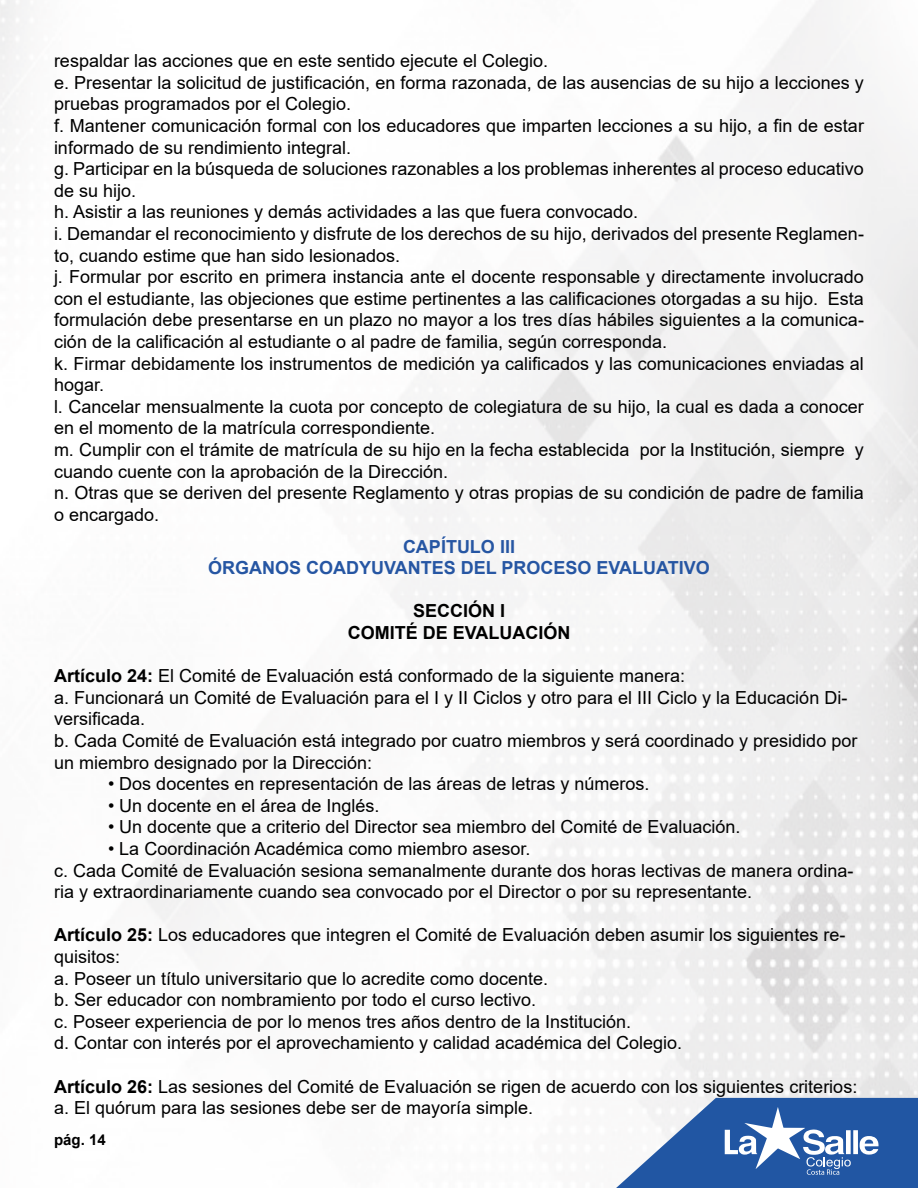
<style>
.page{position:relative;width:918px;height:1188px;background:#fff}
.page>*{position:absolute;margin:0;border:0;box-sizing:border-box;transform-origin:0 0}
.t1{font:18px/21.6px "Arial";color:#000}
.t2{font:700 18px/21.6px "Arial";color:#2656a3;text-align:center}
.t3{font:700 18px/21.6px "Arial";color:#000;text-align:center}
.t4{font:700 15px "Arial";color:#000}
.s1{font-weight:700}
</style>
<div class="page">
<svg style="left:616px;top:1098px;width:302px;height:90px"></svg>
<p class="t1" style="left:54px;top:50px;width:811px">respaldar las acciones que en este sentido ejecute el Colegio.<br>e. Presentar la solicitud de justificación, en forma razonada, de las ausencias de su hijo a lecciones y pruebas programados por el Colegio.<br>f. Mantener comunicación formal con los educadores que imparten lecciones a su hijo, a fin de estar informado de su rendimiento integral.<br>g. Participar en la búsqueda de soluciones razonables a los problemas inherentes al proceso educativo de su hijo.<br>h. Asistir a las reuniones y demás actividades a las que fuera convocado.<br>i. Demandar el reconocimiento y disfrute de los derechos de su hijo, derivados del presente Reglamen&shy;to, cuando estime que han sido lesionados.<br>j. Formular por escrito en primera instancia ante el docente responsable y directamente involucrado con el estudiante, las objeciones que estime pertinentes a las calificaciones otorgadas a su hijo. Esta formulación debe presentarse en un plazo no mayor a los tres días hábiles siguientes a la comunica&shy;ción de la calificación al estudiante o al padre de familia, según corresponda.<br>k. Firmar debidamente los instrumentos de medición ya calificados y las comunicaciones enviadas al hogar.<br>l. Cancelar mensualmente la cuota por concepto de colegiatura de su hijo, la cual es dada a conocer en el momento de la matrícula correspondiente.<br>m. Cumplir con el trámite de matrícula de su hijo en la fecha establecida por la Institución, siempre y cuando cuente con la aprobación de la Dirección.<br>n. Otras que se deriven del presente Reglamento y otras propias de su condición de padre de familia o encargado.</p>
<p class="t2" style="left:208px;top:536px;width:503px">CAPÍTULO III<br>ÓRGANOS COADYUVANTES DEL PROCESO EVALUATIVO</p>
<p class="t3" style="left:348px;top:601px;width:224px">SECCIÓN I<br>COMITÉ DE EVALUACIÓN</p>
<p class="t1" style="left:54px;top:665px;width:805px"><span class="s1">Artículo 24:</span> El Comité de Evaluación está conformado de la siguiente manera:<br>a. Funcionará un Comité de Evaluación para el I y II Ciclos y otro para el III Ciclo y la Educación Di&shy;versificada.<br>b. Cada Comité de Evaluación está integrado por cuatro miembros y será coordinado y presidido por un miembro designado por la Dirección:</p>
<p class="t1" style="left:108px;top:773px;width:543px">• Dos docentes en representación de las áreas de letras y números.</p>
<p class="t1" style="left:108px;top:795px;width:273px">• Un docente en el área de Inglés.</p>
<p class="t1" style="left:108px;top:816px;width:634px">• Un docente que a criterio del Director sea miembro del Comité de Evaluación.</p>
<p class="t1" style="left:54px;top:838px;width:801px;text-indent:54px">• La Coordinación Académica como miembro asesor.<br>c. Cada Comité de Evaluación sesiona semanalmente durante dos horas lectivas de manera ordina&shy;ria y extraordinariamente cuando sea convocado por el Director o por su representante.</p>
<p class="t1" style="left:54px;top:924px;width:793px"><span class="s1">Artículo 25:</span> Los educadores que integren el Comité de Evaluación deben asumir los siguientes re&shy;quisitos:<br>a. Poseer un título universitario que lo acredite como docente.<br>b. Ser educador con nombramiento por todo el curso lectivo.<br>c. Poseer experiencia de por lo menos tres años dentro de la Institución.<br>d. Contar con interés por el aprovechamiento y calidad académica del Colegio.</p>
<p class="t1" style="left:54px;top:1075px;width:805px"><span class="s1">Artículo 26:</span> Las sesiones del Comité de Evaluación se rigen de acuerdo con los siguientes criterios: a. El quórum para las sesiones debe ser de mayoría simple.</p>
<p class="t4" style="left:54px;top:1129px;width:53px">pág. 14</p>
</div>
